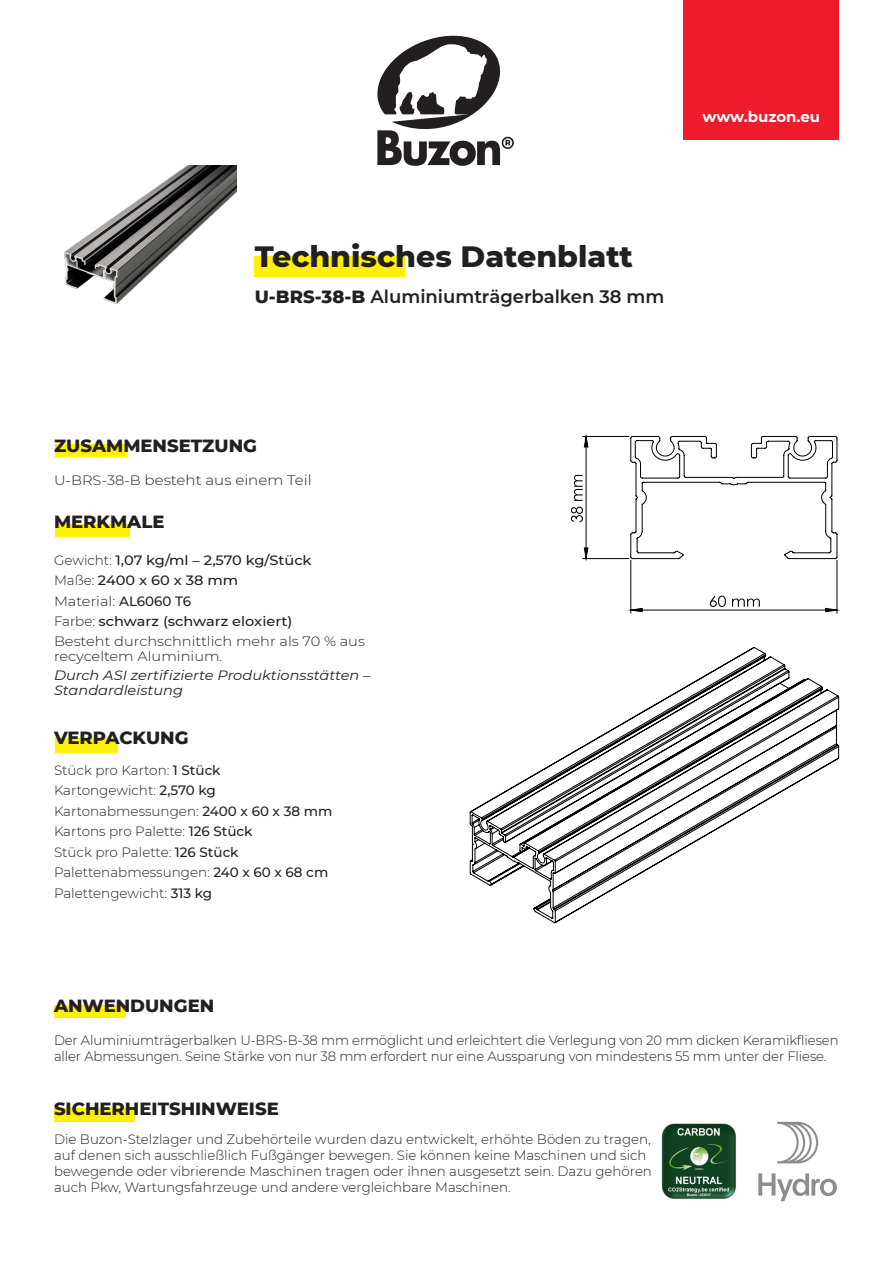
<style>
.page{position:relative;width:893px;height:1263px;background:#fff}
.page>*{position:absolute;margin:0;border:0;box-sizing:border-box;transform-origin:0 0}
.t1{font:800 30px "Montserrat";color:#231f20}
.t2{font:800 18px "Montserrat";color:#231f20}
.t3{font:600 18px "Montserrat";color:#231f20}
.t4{font:700 15px "Montserrat";color:#fff}
.t5{font:300 13.95px "Montserrat";color:#231f20;scale:1.08 1}
.t6{font:300 13.5px/16.2px "Montserrat";color:#231f20}
.t7{font:500 13.5px "Montserrat";color:#231f20;scale:1.08 1}
.t8{font:300 13.5px/15px "Montserrat";color:#231f20;scale:1.08 1}
.t9{font:italic 13.5px/15px "Montserrat";color:#231f20;scale:1.08 1}
.s1{font-weight:800}
.s2{font-size:13.5px}
.s3{font-weight:300}
.s4{font-weight:500}
</style>
<div class="page">
<div style="left:54px;top:1108px;width:80px;height:14px;background:#fff101"></div>
<div style="left:54px;top:1005px;width:71px;height:12px;background:#fff101"></div>
<div style="left:255px;top:256px;width:150px;height:21px;background:#fff101"></div>
<img style="left:64px;top:165px;width:173px;height:139px">
<svg style="left:377px;top:35px;width:137px;height:131px"></svg>
<div style="left:684px;top:0;width:155px;height:140px;background:#ee1b2d"></div>
<div style="left:55px;top:738px;width:62px;height:15px;background:#fff101"></div>
<div style="left:55px;top:444px;width:71px;height:13px;background:#fff101"></div>
<div style="left:55px;top:524px;width:75px;height:13px;background:#fff101"></div>
<hr style="left:837px;top:560px;width:1px;height:53px;background:#000">
<hr style="left:630px;top:560px;width:1px;height:53px;background:#000">
<svg style="left:571px;top:435px;width:267px;height:177px"></svg>
<img style="left:661px;top:1123px;width:75px;height:76px">
<svg style="left:758px;top:1173px;width:79px;height:28px"></svg>
<svg style="left:777px;top:1122px;width:41px;height:41px"></svg>
<svg style="left:469px;top:647px;width:370px;height:277px"></svg>
<p class="t4" style="left:702px;top:105px;width:119px">www.buzon.eu</p>
<p class="t1" style="left:255px;top:235px;width:380px">Technisches Datenblatt</p>
<p class="t3" style="left:255px;top:284px;width:411px"><span class="s1">U-BRS-38-B</span> Aluminiumträgerbalken 38 mm</p>
<p class="t2" style="left:54px;top:433px;width:205px">ZUSAMMENSETZUNG</p>
<p class="t5" style="left:54px;top:471px;width:240px"><span class="s2">U-BRS-38-B</span> besteht aus einem Teil</p>
<p class="t2" style="left:54px;top:509px;width:112px">MERKMALE</p>
<p class="t7" style="left:54px;top:551px;width:240px"><span class="s3">Gewicht:</span> 1,07 kg/ml – 2,570 kg/Stück</p>
<p class="t7" style="left:54px;top:571px;width:172px"><span class="s3">Maße:</span> 2400 x 60 x 38 mm</p>
<p class="t8" style="left:54px;top:593px;width:128px">Material: <span class="s4">AL6060 T6</span></p>
<p class="t7" style="left:54px;top:612px;width:222px"><span class="s3">Farbe:</span> schwarz (schwarz eloxiert)</p>
<p class="t8" style="left:54px;top:633px;width:289px">Besteht durchschnittlich mehr als 70 % aus recyceltem Aluminium.</p>
<p class="t9" style="left:54px;top:667px;width:295px">Durch ASI zertifizierte Produktionsstätten –<br>Standardleistung</p>
<p class="t2" style="left:54px;top:724px;width:136px">VERPACKUNG</p>
<p class="t6" style="left:54px;top:761px;width:168px">Stück pro Karton: <span class="s4">1 Stück</span></p>
<p class="t6" style="left:54px;top:782px;width:163px">Kartongewicht: <span class="s4">2,570 kg</span></p>
<p class="t6" style="left:54px;top:802px;width:280px">Kartonabmessungen: <span class="s4">2400 x 60 x 38 mm</span></p>
<p class="t6" style="left:54px;top:823px;width:200px">Kartons pro Palette: <span class="s4">126 Stück</span></p>
<p class="t6" style="left:54px;top:843px;width:186px">Stück pro Palette: <span class="s4">126 Stück</span></p>
<p class="t6" style="left:54px;top:864px;width:276px">Palettenabmessungen: <span class="s4">240 x 60 x 68 cm</span></p>
<p class="t6" style="left:54px;top:884px;width:160px">Palettengewicht: <span class="s4">313 kg</span></p>
<p class="t2" style="left:54px;top:992px;width:162px">ANWENDUNGEN</p>
<p class="t6" style="left:54px;top:1031px;width:786px">Der Aluminiumträgerbalken U-BRS-B-38 mm ermöglicht und erleichtert die Verlegung von 20 mm dicken Keramikfliesen aller Abmessungen. Seine Stärke von nur 38 mm erfordert nur eine Aussparung von mindestens 55 mm unter der Fliese.</p>
<p class="t2" style="left:54px;top:1095px;width:226px">SICHERHEITSHINWEISE</p>
<p class="t6" style="left:54px;top:1130px;width:599px">Die Buzon-Stelzlager und Zubehörteile wurden dazu entwickelt, erhöhte Böden zu tragen, auf denen sich ausschließlich Fußgänger bewegen. Sie können keine Maschinen und sich bewegende oder vibrierende Maschinen tragen oder ihnen ausgesetzt sein. Dazu gehören auch Pkw, Wartungsfahrzeuge und andere vergleichbare Maschinen.</p>
</div>
